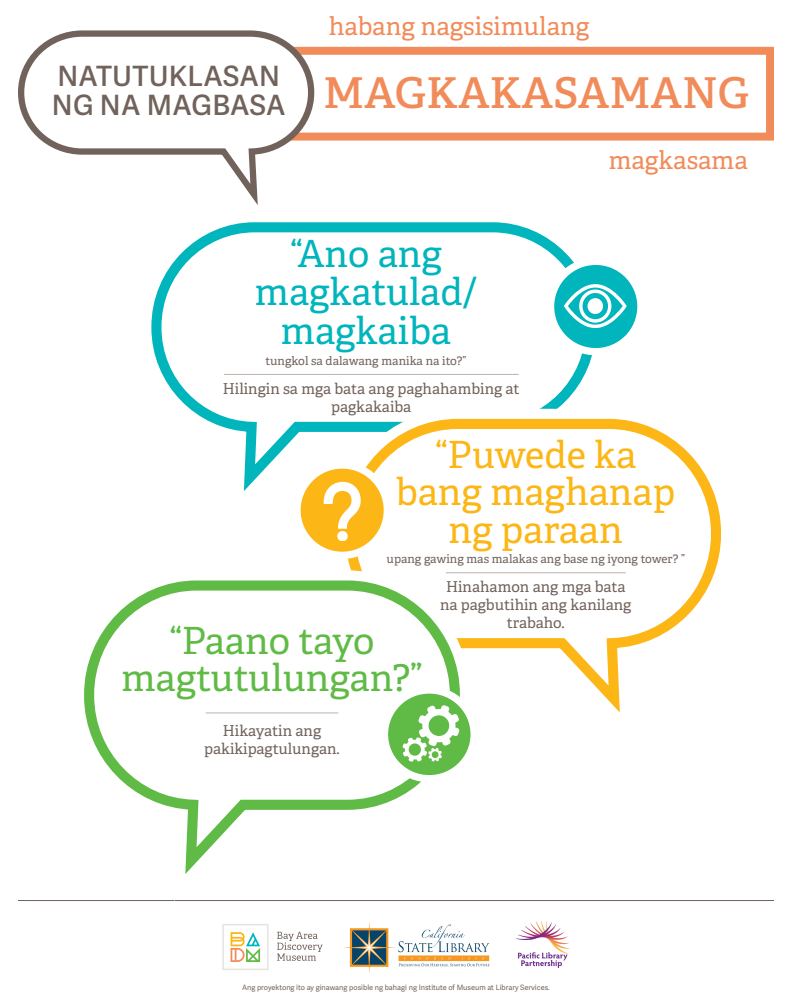
<style>
.page{position:relative;width:792px;height:1008px;background:#fff}
.page>*{position:absolute;margin:0;border:0;box-sizing:border-box;transform-origin:0 0}
.t1{font:600 42.5px "Adelle";letter-spacing:.01em;color:#f28b5a}
.t2{font:37.5px/37.5px "Adelle";color:#fcb615;text-align:center}
.t3{font:37.5px/38.2px "Adelle";color:#00b5bc;text-align:center}
.t4{font:37.5px/37.5px "Adelle";color:#60bb46;text-align:center}
.t5{font:600 28px/29px "Adelle Sans";letter-spacing:.01em;color:#71635c}
.t6{font:25px "Adelle";color:#f28b5a}
.t7{font:15px/18px "Adelle";color:#71635c;text-align:center}
.t8{font:11.85px "Adelle";color:#71635c}
.t9{font:7.35px "Adelle Sans";color:#71635c}
</style>
<div class="page">
<hr style="left:18px;top:900px;width:756px;height:1px;background:#71635c">
<svg style="left:277px;top:932px;width:46px;height:29px"></svg>
<svg style="left:222px;top:924px;width:47px;height:46px"></svg>
<img style="left:344px;top:922px;width:146px;height:52px">
<img style="left:516px;top:922px;width:54px;height:46px">
<div style="left:151px;top:222px;width:445px;height:210px;border:10px solid #00b5bc;border-radius:98px"></div>
<hr style="left:224px;top:374px;width:295px;height:1px;background:#bdb3af">
<div style="left:335px;top:409px;width:396px;height:249px;border:30px solid #fff;border-radius:108px"></div>
<div style="left:350px;top:424px;width:366px;height:219px;background:#fff;border-radius:108px"></div>
<div style="left:345px;top:419px;width:376px;height:229px;border:10px solid #fcb615;border-radius:108px"></div>
<hr style="left:446px;top:572px;width:180px;height:1px;background:#bdb3af">
<svg style="left:297px;top:465px;width:90px;height:90px;fill:#fcb615"></svg>
<div style="left:293px;top:461px;width:98px;height:98px;border:7px solid #fff;border-radius:50%"></div>
<svg style="left:323px;top:424px;width:39px;height:146px"></svg>
<svg style="left:551px;top:261px;width:90px;height:91px;fill:#00b5bc"></svg>
<div style="left:547px;top:258px;width:98px;height:97px;border:7px solid #fff;border-radius:50%"></div>
<svg style="left:564px;top:284px;width:63px;height:44px"></svg>
<div style="left:587px;top:298px;width:16px;height:16px;background:#fff;border-radius:50%"></div>
<div style="left:74px;top:570px;width:396px;height:250px;border:30px solid #fff;border-radius:108px"></div>
<div style="left:89px;top:586px;width:366px;height:219px;background:#fff;border-radius:108px"></div>
<div style="left:84px;top:580px;width:376px;height:230px;border:10px solid #60bb46;border-radius:108px"></div>
<hr style="left:206px;top:713px;width:132px;height:1px;background:#bdb3af">
<svg style="left:383px;top:688px;width:93px;height:92px;fill:#60bb46"></svg>
<div style="left:381px;top:686px;width:97px;height:96px;border:7px solid #fff;border-radius:50%"></div>
<svg style="left:403px;top:705px;width:57px;height:57px"></svg>
<div style="left:230px;top:47px;width:544px;height:94px;border:8px solid #f28b5a"></div>
<svg style="left:18px;top:30px;width:299px;height:175px"></svg>
<h3 class="t5" style="left:52px;top:62px;width:235px">NATUTUKLASAN<br>NG NA MAGBASA</h3>
<h3 class="t6" style="left:329px;top:11px;width:262px">habang nagsisimulang</h3>
<h1 class="t1" style="left:323px;top:66px;width:427px">MAGKAKASAMANG</h1>
<h3 class="t6" style="left:609px;top:145px;width:141px">magkasama</h3>
<h2 class="t3" style="left:255px;top:235px;width:224px">“Ano ang magkatulad/ magkaiba</h2>
<p class="t8" style="left:266px;top:354px;width:202px">tungkol sa dalawang manika na ito?”</p>
<p class="t7" style="left:223px;top:380px;width:298px">Hilingin sa mga bata ang paghahambing at pagkakaiba</p>
<h2 class="t2" style="left:396px;top:436px;width:281px">“Puwede ka bang maghanap ng paraan</h2>
<p class="t8" style="left:387px;top:552px;width:300px">upang gawing mas malakas ang base ng iyong tower? ”</p>
<h2 class="t4" style="left:121px;top:622px;width:303px">“Paano tayo magtutulungan?”</h2>
<p class="t7" style="left:204px;top:722px;width:137px">Hikayatin ang pakikipagtulungan.</p>
<p class="t7" style="left:440px;top:578px;width:193px">Hinahamon ang mga bata na pagbutihin ang kanilang trabaho.</p>
<p class="t9" style="left:242px;top:983px;width:309px">Ang proyektong ito ay ginawang posible ng bahagi ng Institute of Museum at Library Services.</p>
</div>
